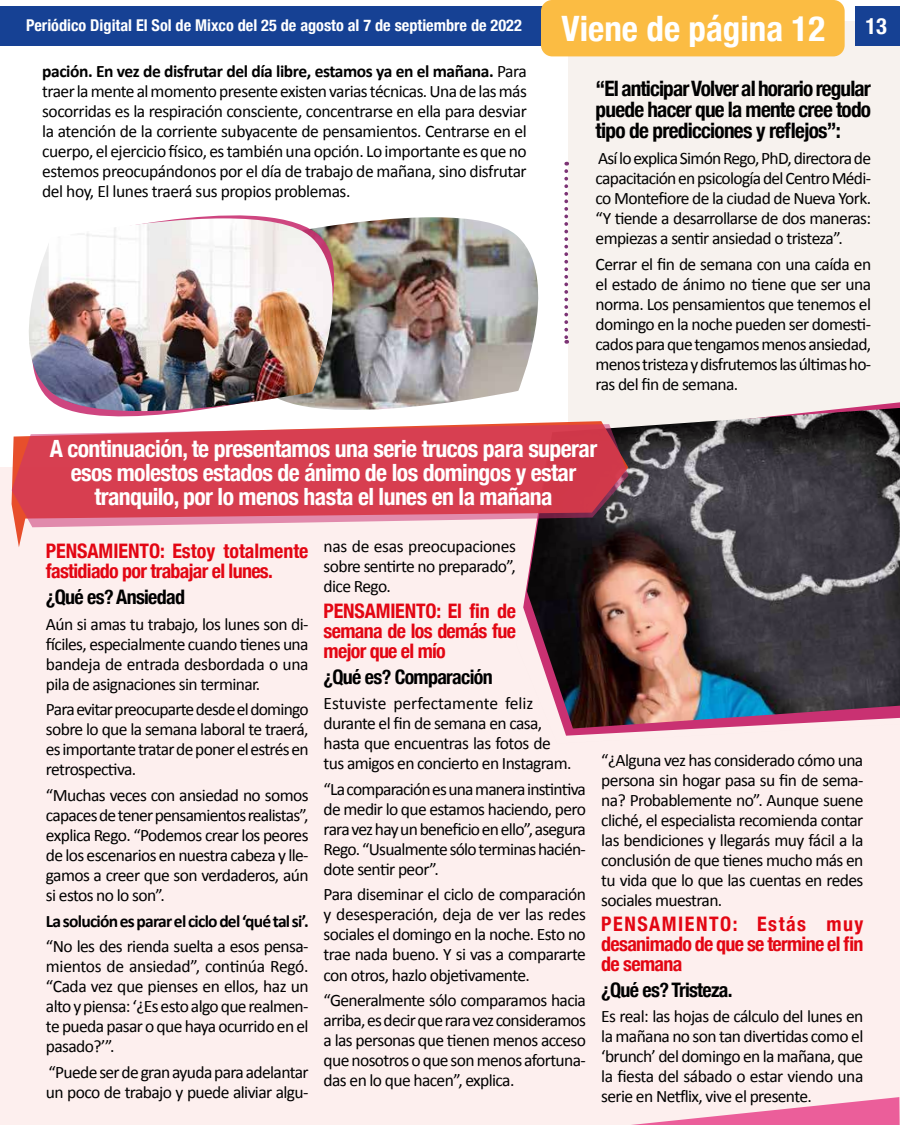
<style>
.page{position:relative;width:900px;height:1125px;background:#fff}
.page>*{position:absolute;margin:0;border:0;box-sizing:border-box;transform-origin:0 0}
.t1{font:700 condensed 23.75px/23.8px "Helvetica Neue";letter-spacing:-.025em;color:#fff;text-align:center}
.t2{font:700 condensed 21.25px/21.2px "Helvetica Neue";letter-spacing:-.035em;color:#000;text-align:justify}
.t3{font:700 condensed 20px/20px "Helvetica Neue";letter-spacing:-.035em;color:#e30613;text-align:justify}
.t4{font:700 condensed 20px "Helvetica Neue";letter-spacing:-.035em;color:#000}
.t5{font:17.5px/20px "Calibri";letter-spacing:-.035em;color:#000;text-align:justify}
.t6{font:700 17.5px "Calibri";letter-spacing:-.045em;color:#000}
.t7{font:700 condensed 16.25px "Helvetica Neue";color:#fff}
.s1{font-size:35px}
.s2{font-size:22.5px}
.s3{font-weight:700}
</style>
<div class="page">
<div style="left:568px;top:21px;width:332px;height:463px;background:#f7f2ee"></div>
<div style="left:0;top:467px;width:900px;height:658px;background:#fdefee"></div>
<svg style="left:523px;top:402px;width:377px;height:334px"></svg>
<img style="left:527px;top:408px;width:373px;height:321px">
<svg style="left:11px;top:421px;width:619px;height:126px"></svg>
<svg style="left:12px;top:424px;width:616px;height:103px;background:#d45161"></svg>
<div style="left:0;top:6px;width:838px;height:40px;background:#164194"></div>
<div style="left:855px;top:6px;width:45px;height:40px;background:#164194"></div>
<div style="left:541px;top:0;width:304px;height:56px;background:#fbbc43;border-radius:11px"></div>
<img style="left:335px;top:217px;width:205px;height:194px">
<svg style="left:76px;top:215px;width:259px;height:202px"></svg>
<img style="left:29px;top:218px;width:305px;height:194px">
<svg style="left:564px;top:162px;width:4px;height:182px"></svg>
<svg style="left:631px;top:1097px;width:269px;height:28px"></svg>
<p class="t7" style="left:26px;top:12px;width:862px">Periódico Digital El Sol de Mixco del 25 de agosto al 7 de septiembre de 2022 <span class="s1">Viene de página 12</span> <span class="s2">13</span></p>
<p class="t5" style="left:42px;top:60px;width:486px"><span class="s3">pación. En vez de disfrutar del día libre, estamos ya en el mañana.</span> Para traer la mente al momento presente existen varias técnicas. Una de las más socorridas es la respiración consciente, concentrarse en ella para desviar la atención de la corriente subyacente de pensamientos. Centrarse en el cuerpo, el ejercicio físico, es también una opción. Lo importante es que no estemos preocupándonos por el día de trabajo de mañana, sino disfrutar del hoy, El lunes traerá sus propios problemas.</p>
<p class="t2" style="left:596px;top:76px;width:277px">“El anticipar Volver al horario regular puede hacer que la mente cree todo tipo de predicciones y reflejos”:</p>
<p class="t5" style="left:596px;top:147px;width:277px">Así lo explica Simón Rego, PhD, directora de capacitación en psicología del Centro Médi&shy;co Montefiore de la ciudad de Nueva York. “Y tiende a desarrollarse de dos maneras: empiezas a sentir ansiedad o tristeza”.</p>
<p class="t5" style="left:596px;top:253px;width:277px">Cerrar el fin de semana con una caída en el estado de ánimo no tiene que ser una norma. Los pensamientos que tenemos el domingo en la noche pueden ser domesti&shy;cados para que tengamos menos ansiedad, menos tristeza y disfrutemos las últimas ho&shy;ras del fin de semana.</p>
<h1 class="t1" style="left:50px;top:436px;width:549px">A continuación, te presentamos una serie trucos para superar esos molestos estados de ánimo de los domingos y estar tranquilo, por lo menos hasta el lunes en la mañana</h1>
<p class="t3" style="left:46px;top:540px;width:264px">PENSAMIENTO: Estoy totalmente fastidiado por trabajar el lunes.</p>
<p class="t4" style="left:46px;top:580px;width:141px">¿Qué es? Ansiedad</p>
<p class="t5" style="left:46px;top:613px;width:264px">Aún si amas tu trabajo, los lunes son di&shy;fíciles, especialmente cuando tienes una bandeja de entrada desbordada o una pila de asignaciones sin terminar.</p>
<p class="t5" style="left:46px;top:699px;width:264px">Para evitar preocuparte desde el domingo sobre lo que la semana laboral te traerá, es importante tratar de poner el estrés en retrospectiva.</p>
<p class="t5" style="left:46px;top:784px;width:264px">“Muchas veces con ansiedad no somos capaces de tener pensamientos realistas”, explica Rego. “Podemos crear los peores de los escenarios en nuestra cabeza y lle&shy;gamos a creer que son verdaderos, aún si estos no lo son”.</p>
<p class="t6" style="left:46px;top:908px;width:264px">La solución es parar el ciclo del ‘qué tal si’.</p>
<p class="t5" style="left:46px;top:936px;width:264px">“No les des rienda suelta a esos pensa&shy;mientos de ansiedad”, continúa Regó. “Cada vez que pienses en ellos, haz un alto y piensa: ‘¿Es esto algo que realmen&shy;te pueda pasar o que haya ocurrido en el pasado?’”.</p>
<p class="t5" style="left:46px;top:1061px;width:264px">“Puede ser de gran ayuda para adelantar un poco de trabajo y puede aliviar algu-</p>
<p class="t5" style="left:324px;top:536px;width:194px">nas de esas preocupaciones sobre sentirte no preparado”, dice Rego.</p>
<p class="t3" style="left:324px;top:599px;width:194px">PENSAMIENTO: El fin de semana de los demás fue mejor que el mío</p>
<p class="t4" style="left:324px;top:660px;width:171px">¿Qué es? Comparación</p>
<p class="t5" style="left:324px;top:693px;width:249px;text-align:left">Estuviste perfectamente feliz durante el fin de semana en casa, hasta que encuentras las fotos de tus amigos en concierto en Instagram.</p>
<p class="t5" style="left:324px;top:778px;width:264px">“La comparación es una manera instintiva de medir lo que estamos haciendo, pero rara vez hay un beneficio en ello”, asegura Rego. “Usualmente sólo terminas hacién&shy;dote sentir peor”.</p>
<p class="t5" style="left:324px;top:884px;width:264px">Para diseminar el ciclo de comparación y desesperación, deja de ver las redes sociales el domingo en la noche. Esto no trae nada bueno. Y si vas a compararte con otros, hazlo objetivamente.</p>
<p class="t5" style="left:324px;top:989px;width:264px">“Generalmente sólo comparamos hacia arriba, es decir que rara vez consideramos a las personas que tienen menos acceso que nosotros o que son menos afortuna&shy;das en lo que hacen”, explica.</p>
<p class="t5" style="left:601px;top:749px;width:264px">“¿Alguna vez has considerado cómo una persona sin hogar pasa su fin de sema&shy;na? Probablemente no”. Aunque suene cliché, el especialista recomienda contar las bendiciones y llegarás muy fácil a la conclusión de que tienes mucho más en tu vida que lo que las cuentas en redes sociales muestran.</p>
<p class="t3" style="left:601px;top:913px;width:264px">PENSAMIENTO: Estás muy desanimado de que se termine el fin de semana</p>
<p class="t4" style="left:601px;top:973px;width:133px">¿Qué es? Tristeza.</p>
<p class="t5" style="left:601px;top:1006px;width:264px">Es real: las hojas de cálculo del lunes en la mañana no son tan divertidas como el ‘brunch’ del domingo en la mañana, que la fiesta del sábado o estar viendo una serie en Netflix, vive el presente.</p>
</div>
